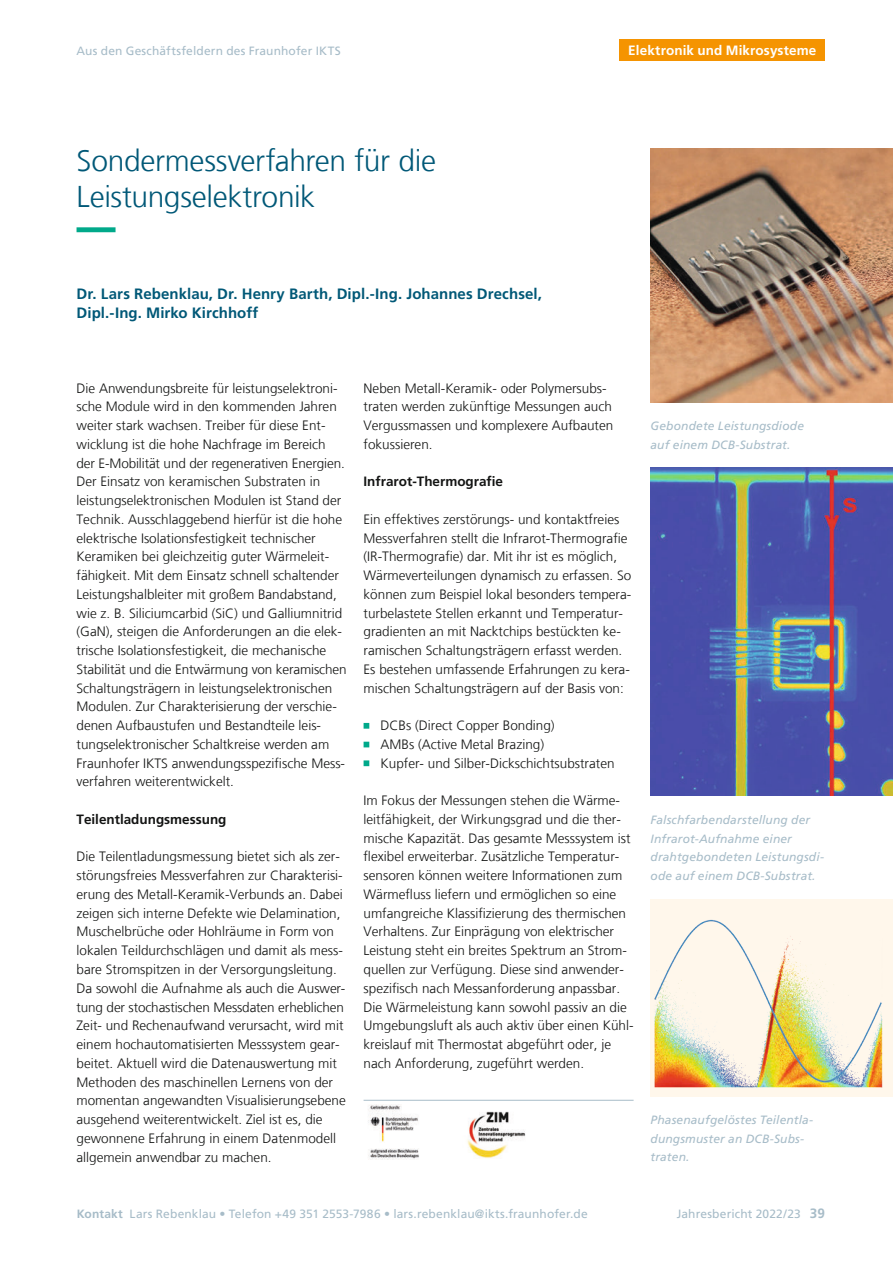
<style>
.page{position:relative;width:893px;height:1263px;background:#fff}
.page>*{position:absolute;margin:0;border:0;box-sizing:border-box;transform-origin:0 0}
.t1{font:300 30px/36px "Frutiger LT Com";letter-spacing:-.01em;color:#005877}
.t2{font:700 15px/18.8px "Frutiger LT Com";letter-spacing:.005em;color:#005877}
.t3{font:300 13.5px/18.8px "Frutiger LT Com";color:#131413}
.t4{font:700 13.5px "Frutiger LT Com";color:#131413}
.t5{font:700 13.5px "Frutiger LT Com";letter-spacing:.01em;color:#fff}
.t6{font:700 13.5px "Frutiger LT Com";color:#a7bcc8}
.t7{font:italic 12px/18.8px "Frutiger LT Com";letter-spacing:.015em;color:#a7bcc8}
.t8{font:12px "Frutiger LT Com";letter-spacing:.01em;color:#a7bcc8}
.s1{font-weight:700}
</style>
<div class="page">
<hr style="left:364px;top:1100px;width:270px;height:1px;background:#a7bcc8">
<img style="left:651px;top:468px;width:242px;height:327px">
<img style="left:651px;top:149px;width:242px;height:253px">
<svg style="left:364px;top:723px;width:6px;height:6px"></svg>
<svg style="left:364px;top:742px;width:6px;height:5px"></svg>
<svg style="left:364px;top:760px;width:6px;height:6px"></svg>
<img style="left:467px;top:1111px;width:59px;height:47px">
<img style="left:368px;top:1104px;width:51px;height:56px">
<svg style="left:77px;top:227px;width:39px;height:5px"></svg>
<div style="left:620px;top:40px;width:205px;height:21px;background:#f59401"></div>
<div style="left:651px;top:899px;width:242px;height:197px;background:#fff7eb"></div>
<img style="left:654px;top:919px;width:228px;height:169px">
<p class="t8" style="left:77px;top:44px;width:266px">Aus den Geschäftsfeldern des Fraunhofer IKTS</p>
<h1 class="t1" style="left:77px;top:143px;width:361px">Sondermessverfahren für die<br>Leistungselektronik</h1>
<p class="t2" style="left:77px;top:284px;width:467px">Dr. Lars Rebenklau, Dr. Henry Barth, Dipl.-Ing. Johannes Drechsel,<br>Dipl.-Ing. Mirko Kirchhoff</p>
<p class="t5" style="left:628px;top:43px;width:190px">Elektronik und Mikrosysteme</p>
<p class="t3" style="left:77px;top:379px;width:272px">Die Anwendungsbreite für leistungselektroni&shy;sche Module wird in den kommenden Jahren weiter stark wachsen. Treiber für diese Ent&shy;wicklung ist die hohe Nachfrage im Bereich der E-Mobilität und der regenerativen Energien.<br>Der Einsatz von keramischen Substraten in leistungselektronischen Modulen ist Stand der Technik. Ausschlaggebend hierfür ist die hohe elektrische Isolationsfestigkeit technischer Keramiken bei gleichzeitig guter Wärmeleit&shy;fähigkeit. Mit dem Einsatz schnell schaltender Leistungshalbleiter mit großem Bandabstand, wie z. B. Siliciumcarbid (SiC) und Galliumnitrid (GaN), steigen die Anforderungen an die elek&shy;trische Isolationsfestigkeit, die mechanische Stabilität und die Entwärmung von keramischen Schaltungsträgern in leistungselektronischen Modulen. Zur Charakterisierung der verschie&shy;denen Aufbaustufen und Bestandteile leis&shy;tungselektronischer Schaltkreise werden am Fraunhofer IKTS anwendungsspezifische Mess&shy;verfahren weiterentwickelt.</p>
<p class="t4" style="left:77px;top:811px;width:152px">Teilentladungsmessung</p>
<p class="t3" style="left:77px;top:847px;width:271px">Die Teilentladungsmessung bietet sich als zer&shy;störungsfreies Messverfahren zur Charakterisi&shy;erung des Metall-Keramik-Verbunds an. Dabei zeigen sich interne Defekte wie Delamination, Muschelbrüche oder Hohlräume in Form von lokalen Teildurchschlägen und damit als mess&shy;bare Stromspitzen in der Versorgungsleitung.<br>Da sowohl die Aufnahme als auch die Auswer&shy;tung der stochastischen Messdaten erheblichen Zeit- und Rechenaufwand verursacht, wird mit einem hochautomatisierten Messsystem gear&shy;beitet. Aktuell wird die Datenauswertung mit Methoden des maschinellen Lernens von der momentan angewandten Visualisierungsebene ausgehend weiterentwickelt. Ziel ist es, die gewonnene Erfahrung in einem Datenmodell allgemein anwendbar zu machen.</p>
<p class="t3" style="left:364px;top:379px;width:251px">Neben Metall-Keramik- oder Polymersubs&shy;traten werden zukünftige Messungen auch Vergussmassen und komplexere Aufbauten fokussieren.</p>
<p class="t4" style="left:364px;top:474px;width:141px">Infrarot-Thermografie</p>
<p class="t3" style="left:364px;top:510px;width:269px">Ein effektives zerstörungs- und kontaktfreies Messverfahren stellt die Infrarot-Thermografie (IR-Thermografie) dar. Mit ihr ist es möglich, Wärmeverteilungen dynamisch zu erfassen. So können zum Beispiel lokal besonders tempera&shy;turbelastete Stellen erkannt und Temperatur&shy;gradienten an mit Nacktchips bestückten ke&shy;ramischen Schaltungsträgern erfasst werden.<br>Es bestehen umfassende Erfahrungen zu kera&shy;mischen Schaltungsträgern auf der Basis von:</p>
<p class="t3" style="left:381px;top:716px;width:236px">DCBs (Direct Copper Bonding)<br>AMBs (Active Metal Brazing)<br>Kupfer- und Silber-Dickschichtsubstraten</p>
<p class="t3" style="left:364px;top:791px;width:271px">Im Fokus der Messungen stehen die Wärme&shy;leitfähigkeit, der Wirkungsgrad und die ther&shy;mische Kapazität. Das gesamte Messsystem ist flexibel erweiterbar. Zusätzliche Temperatur&shy;sensoren können weitere Informationen zum Wärmefluss liefern und ermöglichen so eine umfangreiche Klassifizierung des thermischen Verhaltens. Zur Einprägung von elektrischer Leistung steht ein breites Spektrum an Strom&shy;quellen zur Verfügung. Diese sind anwender&shy;spezifisch nach Messanforderung anpassbar.<br>Die Wärmeleistung kann sowohl passiv an die Umgebungsluft als auch aktiv über einen Kühl&shy;kreislauf mit Thermostat abgeführt oder, je nach Anforderung, zugeführt werden.</p>
<p class="t8" style="left:77px;top:1206px;width:512px"><span class="s1">Kontakt</span> Lars Rebenklau • Telefon +49 351 2553-7986 • lars.rebenklau@ikts.fraunhofer.de</p>
<p class="t7" style="left:651px;top:417px;width:155px">Gebondete Leistungsdiode auf einem DCB-Substrat.</p>
<p class="t7" style="left:651px;top:810px;width:175px">Falschfarbendarstellung der<br>Infrarot-Aufnahme einer drahtgebondeten Leistungsdi&shy;ode auf einem DCB-Substrat.</p>
<p class="t7" style="left:651px;top:1110px;width:164px">Phasenaufgelöstes Teilentla&shy;dungsmuster an DCB-Subs&shy;traten.</p>
<p class="t8" style="left:677px;top:1206px;width:126px">Jahresbericht 2022/23</p>
<p class="t6" style="left:810px;top:1205px;width:17px">39</p>
</div>
